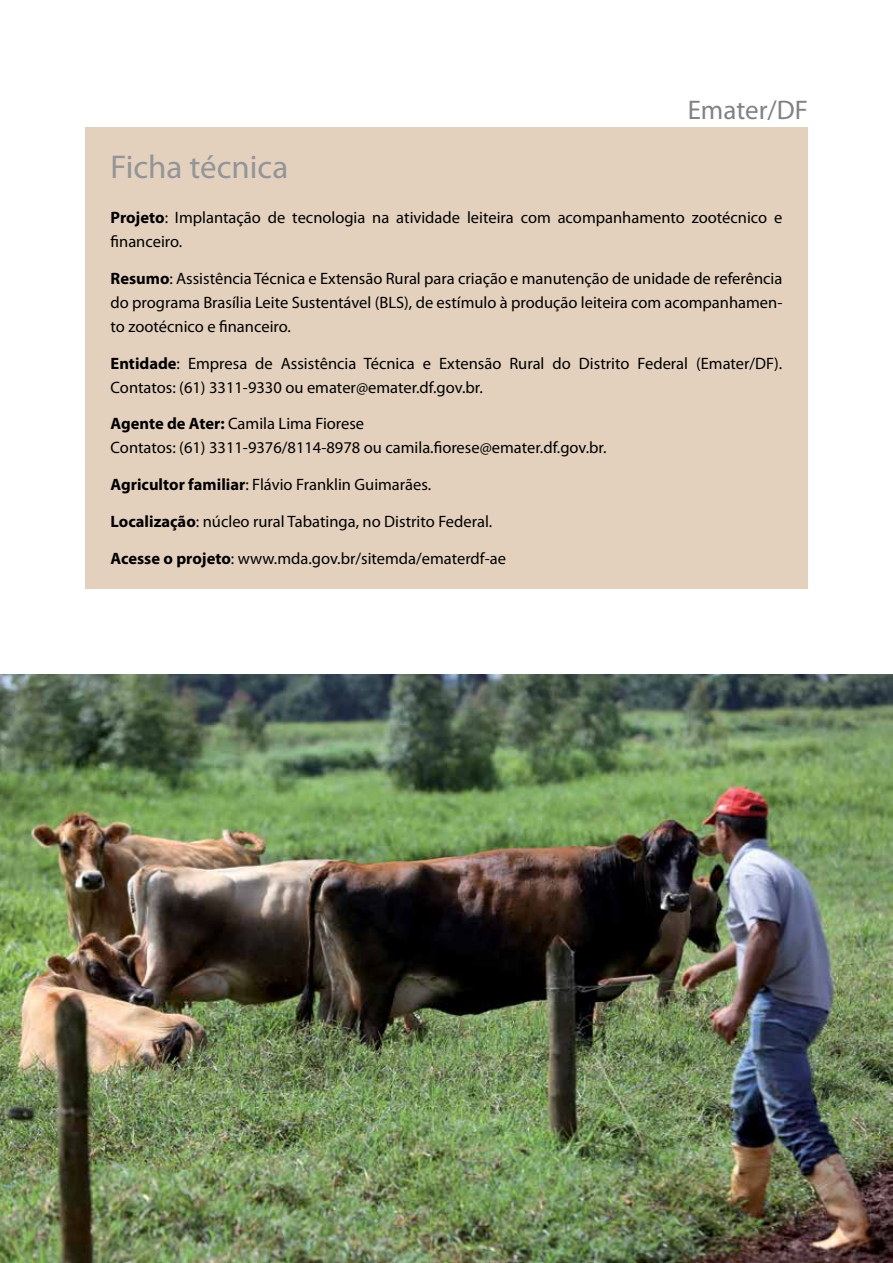
<style>
.page{position:relative;width:893px;height:1263px;background:#fff}
.page>*{position:absolute;margin:0;border:0;box-sizing:border-box;transform-origin:0 0}
.t1{font:33px "Myriad Pro";color:#939598}
.t2{font:27px "Myriad Pro";color:#808285}
.t3{font:16.5px/24px "Myriad Pro";color:#000}
.s1{font-weight:700}
</style>
<div class="page">
<div style="left:85px;top:128px;width:723px;height:461px;background:#e3d1bd"></div>
<img style="left:0;top:675px;width:893px;height:588px">
<h2 class="t2" style="left:688px;top:93px;width:122px">Emater/DF</h2>
<h1 class="t1" style="left:111px;top:146px;width:179px">Ficha técnica</h1>
<p class="t3" style="left:111px;top:205px;width:673px"><span class="s1">Projeto</span>: Implantação de tecnologia na atividade leiteira com acompanhamento zootécnico e financeiro.</p>
<p class="t3" style="left:111px;top:266px;width:673px;text-align:justify"><span class="s1">Resumo</span>: Assistência Técnica e Extensão Rural para criação e manutenção de unidade de referência do programa Brasília Leite Sustentável (BLS), de estímulo à produção leiteira com acompanhamen&shy;to zootécnico e financeiro.</p>
<p class="t3" style="left:111px;top:351px;width:673px"><span class="s1">Entidade</span>: Empresa de Assistência Técnica e Extensão Rural do Distrito Federal (Emater/DF).<br>Contatos: (61) 3311-9330 ou emater@emater.df.gov.br.</p>
<p class="t3" style="left:111px;top:412px;width:497px"><span class="s1">Agente de Ater:</span> Camila Lima Fiorese<br>Contatos: (61) 3311-9376/8114-8978 ou camila.fiorese@emater.df.gov.br.</p>
<p class="t3" style="left:111px;top:472px;width:322px"><span class="s1">Agricultor familiar</span>: Flávio Franklin Guimarães.</p>
<p class="t3" style="left:111px;top:509px;width:383px"><span class="s1">Localização</span>: núcleo rural Tabatinga, no Distrito Federal.</p>
<p class="t3" style="left:111px;top:546px;width:397px"><span class="s1">Acesse o projeto</span>: www.mda.gov.br/sitemda/ematerdf-ae</p>
</div>
